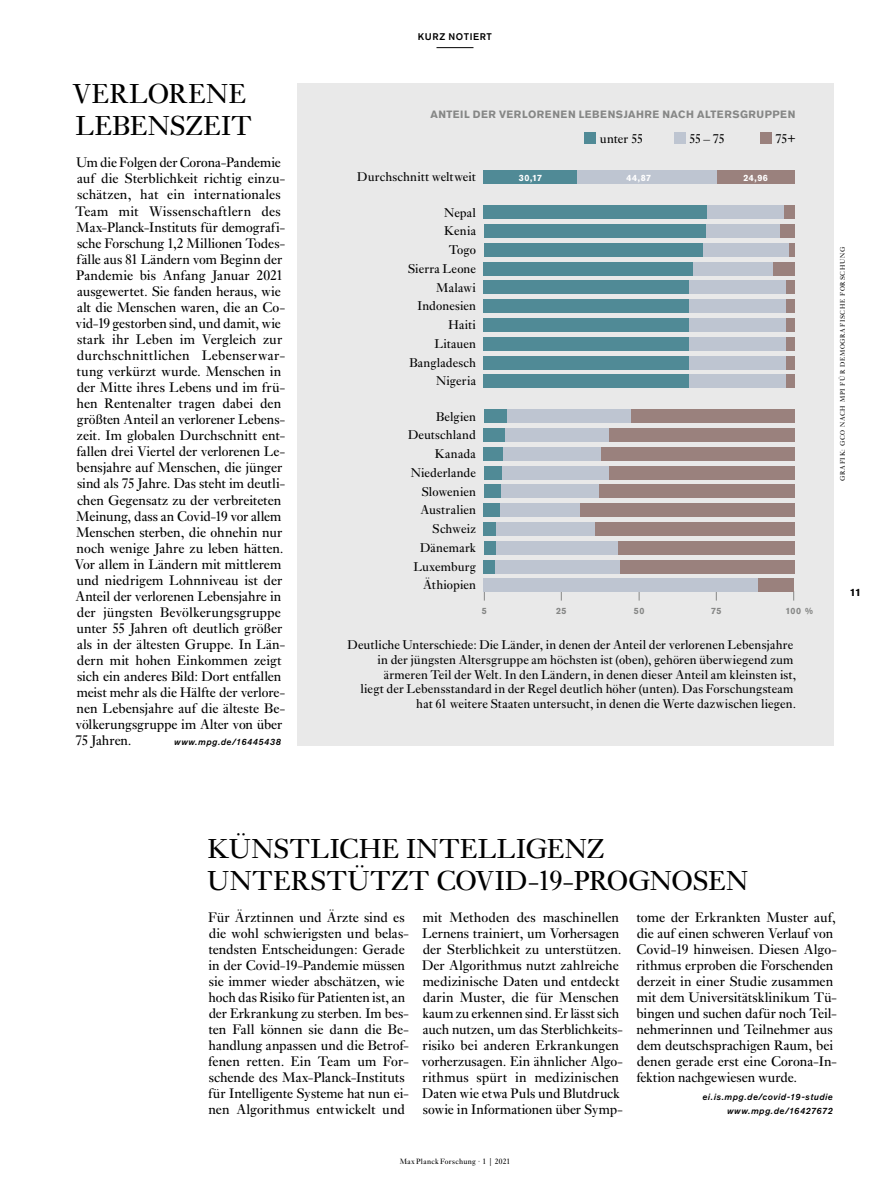
<style>
.page{position:relative;width:893px;height:1191px;background:#fff}
.page>*{position:absolute;margin:0;border:0;box-sizing:border-box;transform-origin:0 0}
.t1{font:28.5px/32.1px "Ehrhardt MT Pro";letter-spacing:.005em;color:#000}
.t2{font:14.4px/16px "Ehrhardt MT Pro";color:#000}
.t3{font:13.2px/18.8px "Ehrhardt MT Pro";letter-spacing:.01em;color:#000;text-align:right}
.t4{font:700 10.5px "Akzidenz Grotesk Pro";letter-spacing:.05em;color:#868786}
.t5{font:700 10.5px "Akzidenz Grotesk Pro";color:#000}
.t6{font:500 9.6px "Akzidenz Grotesk Pro";letter-spacing:.06em;color:#000}
.t7{font:italic 500 9px/14.5px "Akzidenz Grotesk Pro";letter-spacing:.06em;color:#000;text-align:right}
.t8{font:700 9px "Akzidenz Grotesk Pro";letter-spacing:.05em;color:#fff}
.t9{font:700 9px "Akzidenz Grotesk Pro";letter-spacing:.05em;color:#868786}
.t10{font:7.95px "Ehrhardt MT Pro";letter-spacing:.035em;color:#000}
.t11{font:6.75px "Ehrhardt MT Pro";letter-spacing:.125em;color:#000}
</style>
<div class="page">
<div style="left:297px;top:83px;width:536px;height:662px;background:#e9e9e9"></div>
<div style="left:490px;top:205px;width:297px;height:14px;background:#bec5d1"></div>
<div style="left:784px;top:205px;width:10px;height:14px;background:#9a817d"></div>
<div style="left:484px;top:205px;width:223px;height:14px;background:#508a96"></div>
<div style="left:490px;top:224px;width:297px;height:14px;background:#bec5d1"></div>
<div style="left:780px;top:224px;width:14px;height:14px;background:#9a817d"></div>
<div style="left:484px;top:224px;width:221px;height:14px;background:#508a96"></div>
<div style="left:490px;top:243px;width:301px;height:14px;background:#bec5d1"></div>
<div style="left:789px;top:243px;width:5px;height:14px;background:#9a817d"></div>
<div style="left:484px;top:243px;width:218px;height:14px;background:#508a96"></div>
<div style="left:490px;top:262px;width:297px;height:13px;background:#bec5d1"></div>
<div style="left:773px;top:262px;width:21px;height:13px;background:#9a817d"></div>
<div style="left:484px;top:262px;width:209px;height:13px;background:#508a96"></div>
<div style="left:490px;top:281px;width:297px;height:13px;background:#bec5d1"></div>
<div style="left:786px;top:281px;width:8px;height:13px;background:#9a817d"></div>
<div style="left:484px;top:281px;width:205px;height:13px;background:#508a96"></div>
<div style="left:490px;top:299px;width:297px;height:14px;background:#bec5d1"></div>
<div style="left:786px;top:299px;width:8px;height:14px;background:#9a817d"></div>
<div style="left:484px;top:299px;width:205px;height:14px;background:#508a96"></div>
<div style="left:490px;top:318px;width:297px;height:14px;background:#bec5d1"></div>
<div style="left:786px;top:318px;width:8px;height:14px;background:#9a817d"></div>
<div style="left:484px;top:318px;width:205px;height:14px;background:#508a96"></div>
<div style="left:490px;top:337px;width:297px;height:14px;background:#bec5d1"></div>
<div style="left:786px;top:337px;width:8px;height:14px;background:#9a817d"></div>
<div style="left:484px;top:337px;width:205px;height:14px;background:#508a96"></div>
<div style="left:490px;top:356px;width:297px;height:13px;background:#bec5d1"></div>
<div style="left:786px;top:356px;width:8px;height:13px;background:#9a817d"></div>
<div style="left:484px;top:356px;width:205px;height:13px;background:#508a96"></div>
<div style="left:490px;top:374px;width:297px;height:14px;background:#bec5d1"></div>
<div style="left:786px;top:374px;width:8px;height:14px;background:#9a817d"></div>
<div style="left:484px;top:374px;width:205px;height:14px;background:#508a96"></div>
<div style="left:490px;top:171px;width:297px;height:13px;background:#bec5d1"></div>
<div style="left:717px;top:171px;width:77px;height:13px;background:#9a817d"></div>
<div style="left:484px;top:171px;width:93px;height:13px;background:#508a96"></div>
<div style="left:490px;top:409px;width:297px;height:14px;background:#bec5d1"></div>
<div style="left:631px;top:409px;width:163px;height:14px;background:#9a817d"></div>
<div style="left:484px;top:409px;width:22px;height:14px;background:#508a96"></div>
<div style="left:490px;top:428px;width:297px;height:14px;background:#bec5d1"></div>
<div style="left:608px;top:428px;width:186px;height:14px;background:#9a817d"></div>
<div style="left:484px;top:428px;width:21px;height:14px;background:#508a96"></div>
<div style="left:490px;top:447px;width:297px;height:14px;background:#bec5d1"></div>
<div style="left:601px;top:447px;width:193px;height:14px;background:#9a817d"></div>
<div style="left:484px;top:447px;width:19px;height:14px;background:#508a96"></div>
<div style="left:490px;top:466px;width:297px;height:13px;background:#bec5d1"></div>
<div style="left:608px;top:466px;width:186px;height:13px;background:#9a817d"></div>
<div style="left:484px;top:466px;width:17px;height:13px;background:#508a96"></div>
<div style="left:490px;top:484px;width:297px;height:14px;background:#bec5d1"></div>
<div style="left:599px;top:484px;width:195px;height:14px;background:#9a817d"></div>
<div style="left:484px;top:484px;width:16px;height:14px;background:#508a96"></div>
<div style="left:490px;top:503px;width:297px;height:14px;background:#bec5d1"></div>
<div style="left:580px;top:503px;width:214px;height:14px;background:#9a817d"></div>
<div style="left:484px;top:503px;width:16px;height:14px;background:#508a96"></div>
<div style="left:490px;top:522px;width:297px;height:14px;background:#bec5d1"></div>
<div style="left:595px;top:522px;width:199px;height:14px;background:#9a817d"></div>
<div style="left:484px;top:522px;width:12px;height:14px;background:#508a96"></div>
<div style="left:490px;top:541px;width:297px;height:13px;background:#bec5d1"></div>
<div style="left:618px;top:541px;width:176px;height:13px;background:#9a817d"></div>
<div style="left:484px;top:541px;width:12px;height:13px;background:#508a96"></div>
<div style="left:490px;top:560px;width:297px;height:13px;background:#bec5d1"></div>
<div style="left:620px;top:560px;width:174px;height:13px;background:#9a817d"></div>
<div style="left:484px;top:560px;width:11px;height:13px;background:#508a96"></div>
<div style="left:484px;top:578px;width:303px;height:14px;background:#bec5d1"></div>
<div style="left:759px;top:578px;width:35px;height:14px;background:#9a817d"></div>
<div style="left:585px;top:133px;width:11px;height:11px;background:#508a96"></div>
<div style="left:674px;top:133px;width:11px;height:11px;background:#bec5d1"></div>
<div style="left:760px;top:133px;width:11px;height:11px;background:#9a817d"></div>
<hr style="left:436px;top:47px;width:37px;height:1px;background:#000">
<h1 class="t1" style="left:72px;top:79px;width:181px">Verlorene<br>Lebenszeit</h1>
<p class="t2" style="left:75px;top:155px;width:212px">Um die Folgen der Corona-Pandemie auf die Sterblichkeit richtig einzu&shy;schätzen, hat ein internationales Team mit Wissenschaftlern des Max-Planck-Instituts für demografi&shy;sche Forschung 1,2 Millionen Todes&shy;fälle aus 81 Ländern vom Beginn der Pandemie bis Anfang Januar 2021 ausgewertet. Sie fanden heraus, wie alt die Menschen waren, die an Co&shy;vid-19 gestorben sind, und damit, wie stark ihr Leben im Vergleich zur durchschnittlichen Lebenserwar&shy;tung verkürzt wurde. Menschen in der Mitte ihres Lebens und im frü&shy;hen Rentenalter tragen dabei den größten Anteil an verlorener Lebens&shy;zeit. Im globalen Durchschnitt ent&shy;fallen drei Viertel der verlorenen Le&shy;bensjahre auf Menschen, die jünger sind als 75 Jahre. Das steht im deutli&shy;chen Gegensatz zu der verbreiteten Meinung, dass an Covid-19 vor allem Menschen sterben, die ohnehin nur noch wenige Jahre zu leben hätten.<br>Vor allem in Ländern mit mittlerem und niedrigem Lohnniveau ist der Anteil der verlorenen Lebensjahre in der jüngsten Bevölkerungsgruppe unter 55 Jahren oft deutlich größer als in der ältesten Gruppe. In Län&shy;dern mit hohen Einkommen zeigt sich ein anderes Bild: Dort entfallen meist mehr als die Hälfte der verlore&shy;nen Lebensjahre auf die älteste Be&shy;völkerungsgruppe im Alter von über 75 Jahren.</p>
<p class="t7" style="left:174px;top:735px;width:108px">www.mpg.de/16445438</p>
<p class="t6" style="left:418px;top:30px;width:76px">KURZ NOTIERT</p>
<p class="t4" style="left:430px;top:108px;width:367px">ANTEIL DER VERLORENEN LEBENSJAHRE NACH ALTERSGRUPPEN</p>
<p class="t3" style="left:357px;top:168px;width:120px">Durchschnitt weltweit</p>
<p class="t3" style="left:408px;top:203px;width:70px">Nepal<br>Kenia<br>Togo<br>Sierra Leone<br>Malawi<br>Indonesien<br>Haiti<br>Litauen<br>Bangladesch<br>Nigeria</p>
<p class="t3" style="left:408px;top:407px;width:69px">Belgien<br>Deutschland<br>Kanada<br>Niederlande<br>Slowenien<br>Australien<br>Schweiz<br>Dänemark<br>Luxemburg<br>Äthiopien</p>
<p class="t3" style="left:600px;top:130px;width:45px">unter 55</p>
<p class="t3" style="left:689px;top:130px;width:37px">55 – 75</p>
<p class="t3" style="left:775px;top:130px;width:22px">75+</p>
<p class="t8" style="left:519px;top:172px;width:25px">30,17</p>
<p class="t8" style="left:627px;top:172px;width:26px">44,87</p>
<p class="t8" style="left:743px;top:172px;width:26px">24,96</p>
<p class="t9" style="left:482px;top:604px;width:7px">5</p>
<p class="t9" style="left:556px;top:604px;width:12px">25</p>
<p class="t9" style="left:634px;top:604px;width:12px">50</p>
<p class="t9" style="left:711px;top:604px;width:12px">75</p>
<p class="t9" style="left:785px;top:604px;width:29px">100 %</p>
<p class="t3" style="left:348px;top:638px;width:450px;line-height:14.7px">Deutliche Unterschiede: Die Länder, in denen der Anteil der verlorenen Lebensjahre in der jüngsten Altersgruppe am höchsten ist (oben), gehören überwiegend zum ärmeren Teil der Welt. In den Ländern, in denen dieser Anteil am kleinsten ist,<br>liegt der Lebensstandard in der Regel deutlich höher (unten). Das Forschungsteam hat 61 weitere Staaten untersucht, in denen die Werte dazwischen liegen.</p>
<p class="t11" style="left:838px;top:481px;width:235px;rotate:-90deg">Grafik: GCO nach MPI für demografische Forschung</p>
<p class="t5" style="left:850px;top:585px;width:13px">11</p>
<h1 class="t1" style="left:207px;top:833px;width:393px">Künstliche Intelligenz unterstützt Covid</h1>
<h1 class="t1" style="left:528px;top:865px;width:222px">-19-Prognosen</h1>
<p class="t2" style="left:208px;top:909px;width:202px">Für Ärztinnen und Ärzte sind es die wohl schwierigsten und belas&shy;tendsten Entscheidungen: Gerade in der Covid-19-Pandemie müssen sie immer wieder abschätzen, wie hoch das Risiko für Patienten ist, an der Erkrankung zu sterben. Im bes&shy;ten Fall können sie dann die Be&shy;handlung anpassen und die Betrof&shy;fenen retten. Ein Team um For&shy;schende des Max-Planck-Instituts für Intelligente Systeme hat nun ei&shy;nen Algorithmus entwickelt und</p>
<p class="t2" style="left:421px;top:909px;width:203px">mit Methoden des maschinellen Lernens trainiert, um Vorhersagen der Sterblichkeit zu unterstützen.<br>Der Algorithmus nutzt zahlreiche medizinische Daten und entdeckt darin Muster, die für Menschen kaum zu erkennen sind. Er lässt sich auch nutzen, um das Sterblichkeits&shy;risiko bei anderen Erkrankungen vorherzusagen. Ein ähnlicher Algo&shy;rithmus spürt in medizinischen Daten wie etwa Puls und Blutdruck sowie in Informationen über Symp-</p>
<p class="t2" style="left:636px;top:909px;width:202px">tome der Erkrankten Muster auf, die auf einen schweren Verlauf von Covid-19 hinweisen. Diesen Algo&shy;rithmus erproben die Forschenden derzeit in einer Studie zusammen mit dem Universitätsklinikum Tü&shy;bingen und suchen dafür noch Teil&shy;nehmerinnen und Teilnehmer aus dem deutschsprachigen Raum, bei denen gerade erst eine Corona-In&shy;fektion nachgewiesen wurde.</p>
<p class="t7" style="left:702px;top:1089px;width:132px">ei.is.mpg.de/covid-19-studie www.mpg.de/16427672</p>
<p class="t10" style="left:400px;top:1156px;width:112px">Max Planck Forschung · 1 | 2021</p>
</div>
